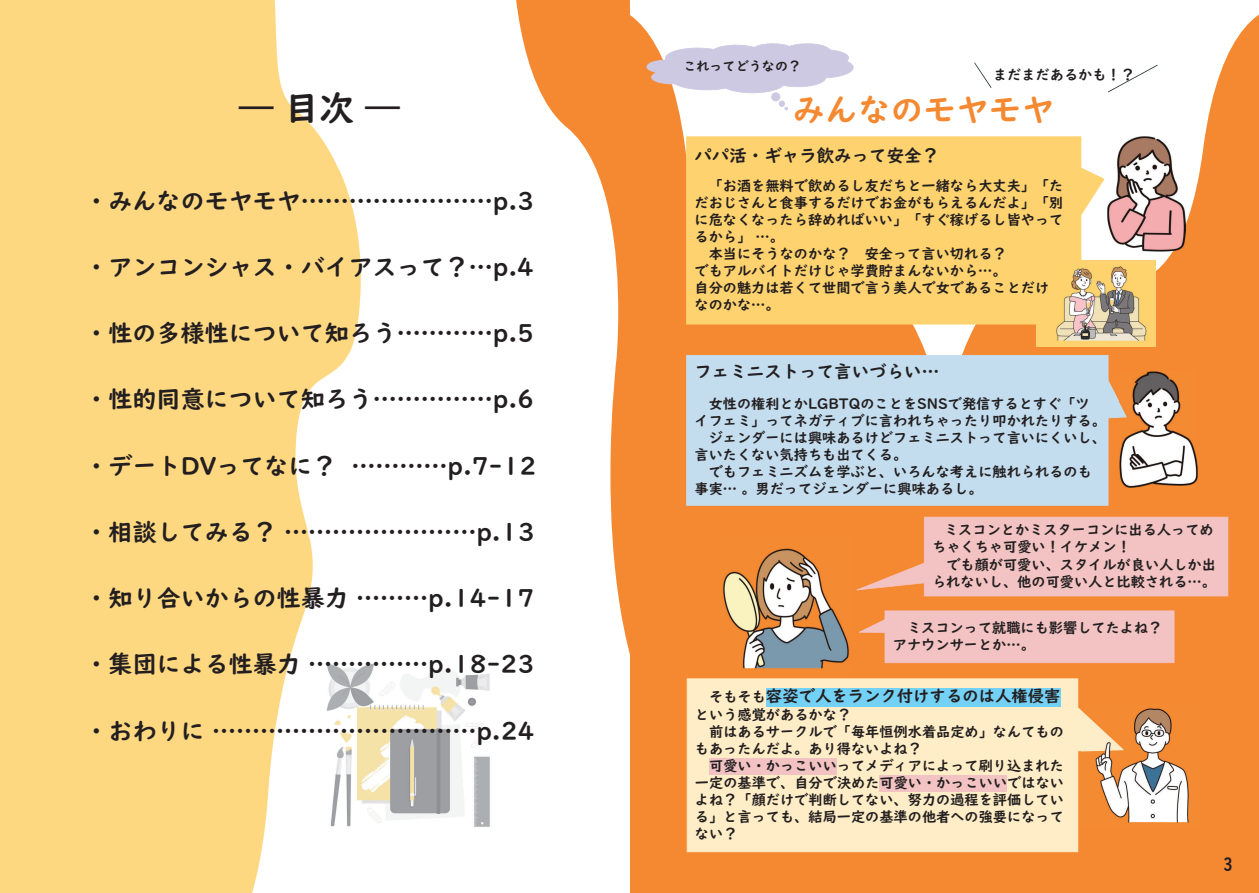
<style>
.page{position:relative;width:1259px;height:893px;background:#fff}
.page>*{position:absolute;margin:0;border:0;box-sizing:border-box;transform-origin:0 0}
.t1{font:34.95px "UD Digi Kyokasho NP B";color:#231f20}
.t2{font:32.7px "UD Digi Kyokasho NP B";color:#f58931}
.t3{font:24px "UD Digi Kyokasho NP B";color:#231f20}
.t4{font:18px "UD Digi Kyokasho N B";color:#231f20}
.t5{font:17.4px "UD Digi Kyokasho NP B";color:#231f20}
.t6{font:16.35px "UD Digi Kyokasho NP B";color:#231f20}
.t7{font:14.25px/17px "UD Digi Kyokasho NP B";color:#231f20}
.t8{font:13.05px "UD Digi Kyokasho NP B";color:#231f20}
.s1{font-size:14.25px}
</style>
<div class="page">
<svg style="left:629px;top:4px;width:630px;height:502px;fill:#f58932"></svg>
<div style="left:629px;top:506px;width:630px;height:387px;background:#f58932"></div>
<div style="left:686px;top:355px;width:441px;height:151px;background:#c3ddef"></div>
<svg style="left:856px;top:517px;width:372px;height:79px"></svg>
<div style="left:687px;top:678px;width:394px;height:174px;background:#feedc6"></div>
<div style="left:766px;top:688px;width:294px;height:19px;background:#74d1f6"></div>
<div style="left:709px;top:758px;width:128px;height:17px;background:#f3c3c3"></div>
<div style="left:879px;top:775px;width:128px;height:17px;background:#f3c3c3"></div>
<img style="left:1081px;top:708px;width:108px;height:115px">
<svg style="left:859px;top:610px;width:315px;height:53px;background:#f3beb7"></svg>
<div style="left:1036px;top:260px;width:119px;height:86px;background:#fed26e"></div>
<div style="left:686px;top:136px;width:418px;height:188px;background:#fed26e"></div>
<img style="left:1056px;top:266px;width:90px;height:74px">
<img style="left:1108px;top:137px;width:78px;height:115px">
<svg style="left:644px;top:43px;width:213px;height:67px"></svg>
<img style="left:1119px;top:372px;width:79px;height:115px">
<img style="left:723px;top:548px;width:126px;height:121px">
<svg style="left:974px;top:63px;width:17px;height:25px"></svg>
<svg style="left:1108px;top:65px;width:49px;height:27px"></svg>
<svg style="left:516px;top:0;width:113px;height:651px"></svg>
<img style="left:325px;top:663px;width:165px;height:164px">
<p class="t8" style="left:683px;top:58px;width:119px">これってどうなの？</p>
<p class="t7" style="left:993px;top:66px;width:144px">まだまだあるかも！？</p>
<h1 class="t1" style="left:239px;top:88px;width:163px">―目次―</h1>
<h2 class="t2" style="left:792px;top:90px;width:263px">みんなのモヤモヤ</h2>
<h3 class="t3" style="left:85px;top:186px;width:451px">・みんなのモヤモヤ……………………p.3</h3>
<h3 class="t3" style="left:85px;top:252px;width:451px">・アンコンシャス・バイアスって？…p.4</h3>
<h3 class="t3" style="left:85px;top:319px;width:451px">・性の多様性について知ろう…………p.5</h3>
<h3 class="t3" style="left:85px;top:385px;width:451px">・性的同意について知ろう……………p.6</h3>
<h3 class="t3" style="left:85px;top:451px;width:453px">・デートDVってなに？ …………p.7-12</h3>
<h3 class="t3" style="left:85px;top:517px;width:452px">・相談してみる？ ……………………p.13</h3>
<h3 class="t3" style="left:85px;top:584px;width:451px">・知り合いからの性暴力 ………p.14-17</h3>
<h3 class="t3" style="left:85px;top:650px;width:451px">・集団による性暴力 ……………p.18-23</h3>
<h3 class="t3" style="left:85px;top:716px;width:452px">・おわりに ……………………………p.24</h3>
<p class="t5" style="left:694px;top:145px;width:246px">パパ活・ギャラ飲みって安全？</p>
<p class="t7" style="left:708px;top:177px;width:356px">「お酒を無料で飲めるし友だちと一緒なら大丈夫」「た</p>
<p class="t7" style="left:694px;top:194px;width:370px">だおじさんと食事するだけでお金がもらえるんだよ」「別</p>
<p class="t7" style="left:694px;top:212px;width:370px">に危なくなったら辞めればいい」「すぐ稼げるし皆やって</p>
<p class="t7" style="left:694px;top:229px;width:91px">るから」 …。</p>
<p class="t7" style="left:708px;top:246px;width:299px">本当にそうなのかな？ 安全って言い切れる？</p>
<p class="t7" style="left:694px;top:263px;width:314px">でもアルバイトだけじゃ学費貯まんないから…。</p>
<p class="t7" style="left:694px;top:280px;width:356px">自分の魅力は若くて世間で言う美人で女であることだけ</p>
<p class="t7" style="left:694px;top:297px;width:87px">なのかな…。</p>
<p class="t5" style="left:694px;top:361px;width:246px">フェミニストって言いづらい…</p>
<p class="t7" style="left:708px;top:396px;width:382px">女性の権利とかLGBTQのことをSNSで発信するとすぐ「ツ</p>
<p class="t7" style="left:694px;top:413px;width:413px">イフェミ」ってネガティブに言われちゃったり叩かれたりする。</p>
<p class="t7" style="left:708px;top:430px;width:399px">ジェンダーには興味あるけどフェミニストって言いにくいし、</p>
<p class="t7" style="left:694px;top:447px;width:214px">言いたくない気持ちも出てくる。</p>
<p class="t7" style="left:708px;top:464px;width:385px">でもフェミニズムを学ぶと、いろんな考えに触れられるのも</p>
<p class="t7" style="left:694px;top:481px;width:290px">事実… 。男だってジェンダーに興味あるし。</p>
<p class="t7" style="left:932px;top:522px;width:283px;text-indent:12px">ミスコンとかミスターコンに出る人ってめちゃくちゃ可愛い！イケメン！</p>
<p class="t7" style="left:932px;top:556px;width:285px;text-align:right">でも顔が可愛い、スタイルが良い人しか出られないし、他の可愛い人と比較される…。</p>
<p class="t7" style="left:893px;top:619px;width:271px;text-indent:14px">ミスコンって就職にも影響してたよね？アナウンサーとか…。</p>
<p class="t6" style="left:709px;top:686px;width:353px"><span class="s1">そもそも</span>容姿で人をランク付けするのは人権侵害</p>
<p class="t7" style="left:695px;top:706px;width:158px">という感覚があるかな？</p>
<p class="t7" style="left:709px;top:723px;width:356px">前はあるサークルで「毎年恒例水着品定め」なんてもの</p>
<p class="t7" style="left:695px;top:740px;width:229px">もあったんだよ。あり得ないよね？</p>
<p class="t7" style="left:709px;top:757px;width:356px">可愛い・かっこいいってメディアによって刷り込まれた</p>
<p class="t7" style="left:695px;top:774px;width:371px">一定の基準で、自分で決めた可愛い・かっこいいではない</p>
<p class="t7" style="left:695px;top:791px;width:370px">よね？「顔だけで判断してない、努力の過程を評価してい</p>
<p class="t7" style="left:695px;top:808px;width:370px">る」と言っても、結局一定の基準の他者への強要になって</p>
<p class="t7" style="left:695px;top:825px;width:44px">ない？</p>
<p class="t4" style="left:1223px;top:853px;width:10px">3</p>
</div>
